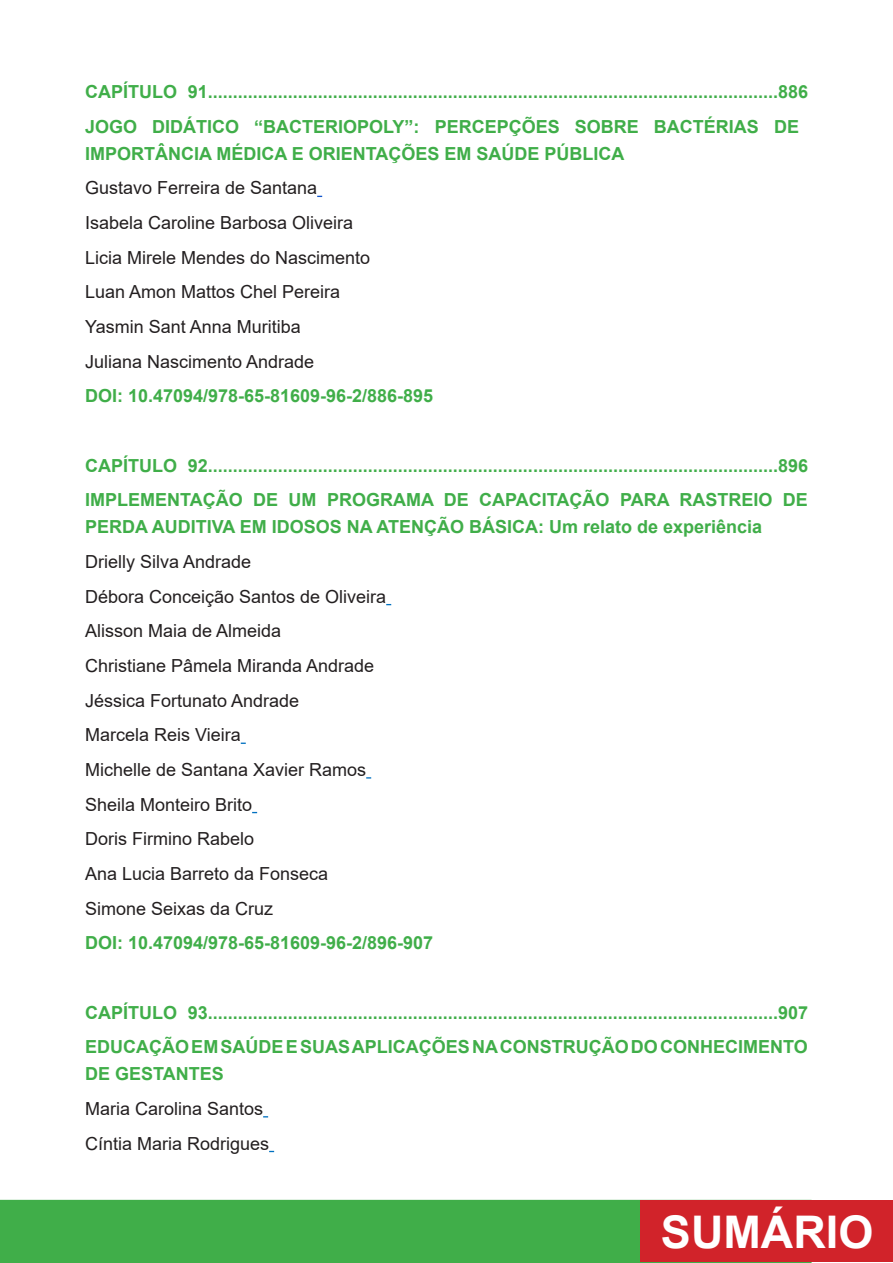
<style>
.page{position:relative;width:893px;height:1263px;background:#fff}
.page>*{position:absolute;margin:0;border:0;box-sizing:border-box;transform-origin:0 0}
.t1{font:700 45px "Arial";color:#fff}
.Título{font:700 18px/27px "Arial";color:#40ae49}
.Título-2{font:18px "Arial";color:#231f20}
</style>
<div class="page">
<div style="left:0;top:1200px;width:812px;height:63px;background:#40ae49"></div>
<div style="left:641px;top:1200px;width:252px;height:62px;background:#d1232a"></div>
<p class="Título" style="left:85px;top:79px;width:725px">CAPÍTULO 91..................................................................................................................886</p>
<p class="Título" style="left:85px;top:113px;width:715px">JOGO DIDÁTICO “BACTERIOPOLY”: PERCEPÇÕES SOBRE BACTÉRIAS DE<br>IMPORTÂNCIA MÉDICA E ORIENTAÇÕES EM SAÚDE PÚBLICA</p>
<p class="Título-2" style="left:85px;top:176px;width:234px">Gustavo Ferreira de Santana</p>
<p class="Título-2" style="left:85px;top:210px;width:270px">Isabela Caroline Barbosa Oliveira</p>
<p class="Título-2" style="left:85px;top:245px;width:287px">Licia Mirele Mendes do Nascimento</p>
<p class="Título-2" style="left:85px;top:280px;width:257px">Luan Amon Mattos Chel Pereira</p>
<p class="Título-2" style="left:85px;top:314px;width:217px">Yasmin Sant Anna Muritiba</p>
<p class="Título-2" style="left:85px;top:349px;width:231px">Juliana Nascimento Andrade</p>
<p class="Título" style="left:85px;top:383px;width:350px">DOI: 10.47094/978-65-81609-96-2/886-895</p>
<p class="Título" style="left:85px;top:452px;width:725px">CAPÍTULO 92..................................................................................................................896</p>
<p class="Título" style="left:85px;top:487px;width:724px">IMPLEMENTAÇÃO DE UM PROGRAMA DE CAPACITAÇÃO PARA RASTREIO DE<br>PERDA AUDITIVA EM IDOSOS NA ATENÇÃO BÁSICA: Um relato de experiência</p>
<p class="Título-2" style="left:85px;top:549px;width:168px">Drielly Silva Andrade</p>
<p class="Título-2" style="left:85px;top:584px;width:303px">Débora Conceição Santos de Oliveira</p>
<p class="Título-2" style="left:85px;top:619px;width:198px">Alisson Maia de Almeida</p>
<p class="Título-2" style="left:85px;top:653px;width:291px">Christiane Pâmela Miranda Andrade</p>
<p class="Título-2" style="left:85px;top:688px;width:216px">Jéssica Fortunato Andrade</p>
<p class="Título-2" style="left:85px;top:723px;width:157px">Marcela Reis Vieira</p>
<p class="Título-2" style="left:85px;top:757px;width:283px">Michelle de Santana Xavier Ramos</p>
<p class="Título-2" style="left:85px;top:792px;width:169px">Sheila Monteiro Brito</p>
<p class="Título-2" style="left:85px;top:826px;width:171px">Doris Firmino Rabelo</p>
<p class="Título-2" style="left:85px;top:861px;width:245px">Ana Lucia Barreto da Fonseca</p>
<p class="Título-2" style="left:85px;top:896px;width:190px">Simone Seixas da Cruz</p>
<p class="Título" style="left:85px;top:930px;width:350px">DOI: 10.47094/978-65-81609-96-2/896-907</p>
<p class="Título" style="left:85px;top:999px;width:724px">CAPÍTULO 93..................................................................................................................907</p>
<p class="Título" style="left:85px;top:1034px;width:724px">EDUCAÇÃO EM SAÚDE E SUAS APLICAÇÕES NA CONSTRUÇÃO DO CONHECIMENTO<br>DE GESTANTES</p>
<p class="Título-2" style="left:85px;top:1096px;width:180px">Maria Carolina Santos</p>
<p class="Título-2" style="left:85px;top:1131px;width:186px">Cíntia Maria Rodrigues</p>
<h1 class="t1" style="left:661px;top:1200px;width:214px">SUMÁRIO</h1>
</div>
